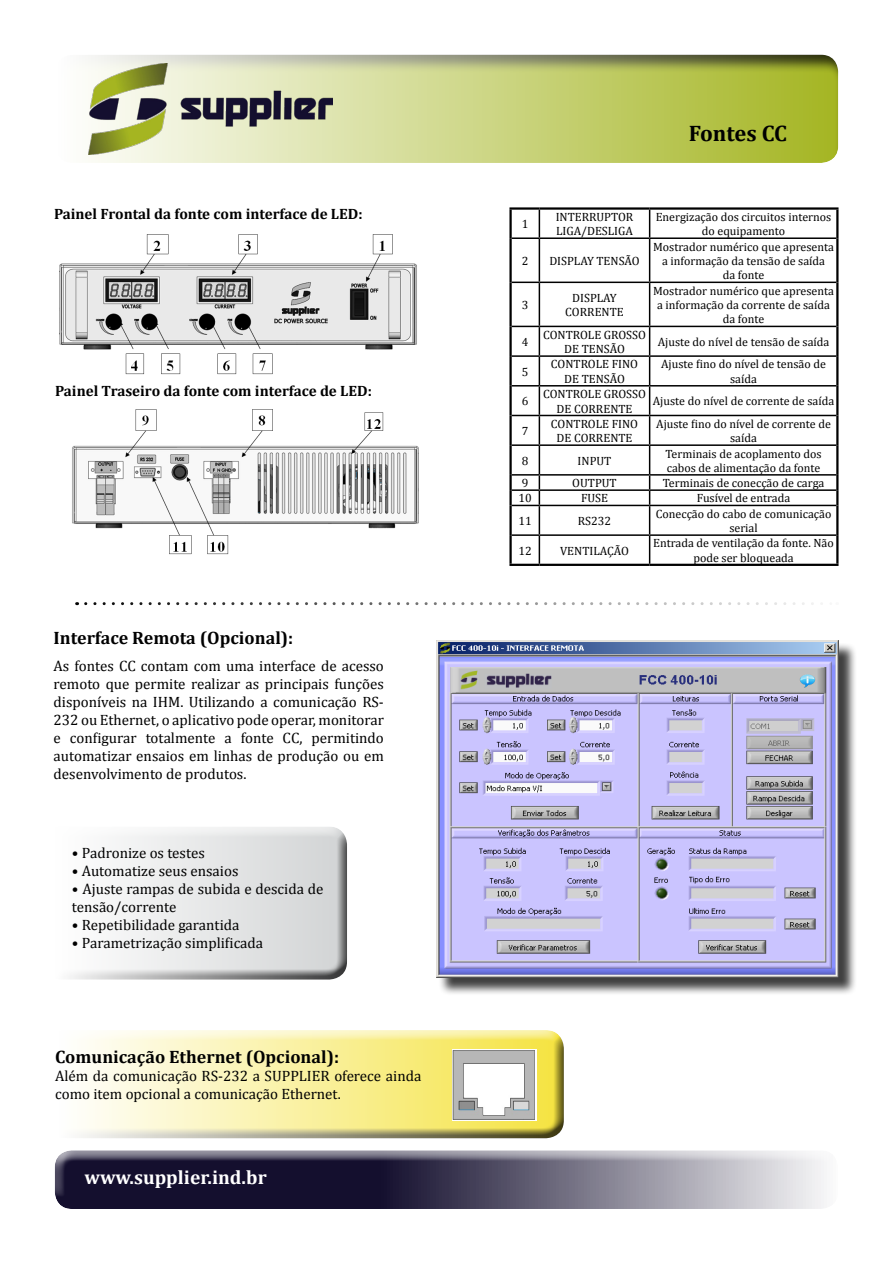
<style>
.page{position:relative;width:893px;height:1263px;background:#fff}
.page>*{position:absolute;margin:0;border:0;box-sizing:border-box;transform-origin:0 0}
.t1{font:700 22.5px "Cambria";letter-spacing:-.005em;color:#000}
.t2{font:700 19.5px "Cambria";color:#fff}
.t3{font:700 18px "Cambria";color:#000}
.t4{font:15px/18px "Cambria";color:#000}
.t5{font:700 15px "Cambria";color:#000}
.t6{font:12px/14.4px "Cambria";color:#000;text-align:center}
</style>
<div class="page">
<div style="left:41px;top:43px;width:810px;height:121px;background:#000;opacity:.75"></div>
<div style="left:49px;top:1151px;width:800px;height:59px;background:#fff;opacity:.75"></div>
<img style="left:59px;top:234px;width:358px;height:141px">
<img style="left:72px;top:409px;width:347px;height:146px">
<svg style="left:539px;top:210px;width:1px;height:27px"></svg>
<svg style="left:649px;top:210px;width:1px;height:27px"></svg>
<hr style="left:512px;top:237px;width:27px;height:2px;background:#000">
<hr style="left:539px;top:237px;width:111px;height:2px;background:#000">
<hr style="left:539px;top:239px;width:1px;height:43px;background:#000">
<hr style="left:650px;top:237px;width:186px;height:2px;background:#000">
<hr style="left:649px;top:239px;width:1px;height:43px;background:#000">
<svg style="left:512px;top:282px;width:27px;height:1px"></svg>
<hr style="left:539px;top:282px;width:111px;height:1px;background:#000">
<hr style="left:539px;top:283px;width:1px;height:43px;background:#000">
<hr style="left:650px;top:282px;width:186px;height:1px;background:#000">
<hr style="left:649px;top:283px;width:1px;height:43px;background:#000">
<hr style="left:539px;top:326px;width:111px;height:1px;background:#000">
<hr style="left:650px;top:326px;width:186px;height:1px;background:#000">
<hr style="left:539px;top:355px;width:111px;height:2px;background:#000">
<hr style="left:650px;top:355px;width:186px;height:2px;background:#000">
<hr style="left:539px;top:385px;width:111px;height:1px;background:#000">
<hr style="left:650px;top:385px;width:186px;height:1px;background:#000">
<hr style="left:539px;top:415px;width:111px;height:1px;background:#000">
<hr style="left:650px;top:415px;width:186px;height:1px;background:#000">
<hr style="left:539px;top:444px;width:111px;height:2px;background:#000">
<hr style="left:650px;top:444px;width:186px;height:2px;background:#000">
<hr style="left:539px;top:474px;width:111px;height:2px;background:#000">
<hr style="left:650px;top:474px;width:186px;height:2px;background:#000">
<hr style="left:539px;top:489px;width:111px;height:2px;background:#000">
<hr style="left:650px;top:489px;width:186px;height:2px;background:#000">
<hr style="left:539px;top:505px;width:111px;height:1px;background:#000">
<hr style="left:650px;top:505px;width:186px;height:1px;background:#000">
<hr style="left:539px;top:534px;width:111px;height:2px;background:#000">
<svg style="left:512px;top:326px;width:28px;height:238px"></svg>
<hr style="left:650px;top:534px;width:186px;height:2px;background:#000">
<svg style="left:649px;top:327px;width:1px;height:237px"></svg>
<hr style="left:509px;top:207px;width:30px;height:3px;background:#000">
<hr style="left:509px;top:210px;width:3px;height:28px;background:#000">
<hr style="left:539px;top:207px;width:111px;height:3px;background:#000">
<hr style="left:650px;top:207px;width:188px;height:3px;background:#000">
<hr style="left:836px;top:210px;width:2px;height:28px;background:#000">
<hr style="left:509px;top:238px;width:3px;height:44px;background:#000">
<hr style="left:836px;top:238px;width:2px;height:44px;background:#000">
<hr style="left:509px;top:282px;width:3px;height:44px;background:#000">
<hr style="left:836px;top:282px;width:2px;height:44px;background:#000">
<hr style="left:509px;top:326px;width:3px;height:30px;background:#000">
<hr style="left:836px;top:326px;width:2px;height:30px;background:#000">
<hr style="left:509px;top:356px;width:3px;height:30px;background:#000">
<hr style="left:836px;top:356px;width:2px;height:30px;background:#000">
<hr style="left:509px;top:386px;width:3px;height:29px;background:#000">
<hr style="left:836px;top:386px;width:2px;height:29px;background:#000">
<hr style="left:509px;top:415px;width:3px;height:30px;background:#000">
<hr style="left:836px;top:415px;width:2px;height:30px;background:#000">
<hr style="left:509px;top:445px;width:3px;height:30px;background:#000">
<hr style="left:836px;top:445px;width:2px;height:30px;background:#000">
<hr style="left:509px;top:475px;width:3px;height:15px;background:#000">
<hr style="left:509px;top:490px;width:3px;height:15px;background:#000">
<svg style="left:836px;top:475px;width:2px;height:30px"></svg>
<hr style="left:509px;top:505px;width:3px;height:30px;background:#000">
<hr style="left:836px;top:505px;width:2px;height:30px;background:#000">
<hr style="left:509px;top:535px;width:3px;height:29px;background:#000">
<hr style="left:836px;top:535px;width:2px;height:29px;background:#000">
<hr style="left:509px;top:564px;width:30px;height:2px;background:#000">
<hr style="left:539px;top:564px;width:111px;height:2px;background:#000">
<hr style="left:650px;top:564px;width:188px;height:2px;background:#000">
<svg style="left:86px;top:602px;width:737px;height:3px"></svg>
<div style="left:438px;top:643px;width:419px;height:353px;background:#000;opacity:.75"></div>
<img style="left:436px;top:641px;width:402px;height:336px">
<div style="left:47px;top:828px;width:311px;height:152px;background:#000;opacity:.75"></div>
<div style="left:50px;top:1031px;width:525px;height:107px;background:#000;opacity:.75"></div>
<img style="left:453px;top:1049px;width:83px;height:71px">
<img style="left:88px;top:63px;width:244px;height:91px">
<p class="t5" style="left:54px;top:203px;width:310px">Painel Frontal da fonte com interface de LED:</p>
<p class="t5" style="left:55px;top:380px;width:318px">Painel Traseiro da fonte com interface de LED:</p>
<h3 class="t3" style="left:54px;top:625px;width:241px">Interface Remota (Opcional):</h3>
<p class="t4" style="left:54px;top:657px;width:332px;text-align:justify">As fontes CC contam com uma interface de acesso remoto que permite realizar as principais funções disponíveis na IHM. Utilizando a comunicação RS-232 ou Ethernet, o aplicativo pode operar, monitorar e configurar totalmente a fonte CC, permitindo automatizar ensaios em linhas de produção ou em desenvolvimento de produtos.</p>
<p class="t4" style="left:72px;top:844px;width:134px">• Padronize os testes</p>
<p class="t4" style="left:72px;top:862px;width:168px">• Automatize seus ensaios</p>
<p class="t4" style="left:72px;top:880px;width:253px">• Ajuste rampas de subida e descida de tensão/corrente</p>
<p class="t4" style="left:72px;top:916px;width:169px">• Repetibilidade garantida</p>
<p class="t4" style="left:72px;top:934px;width:193px">• Parametrização simplificada</p>
<h3 class="t3" style="left:55px;top:1044px;width:285px">Comunicação Ethernet (Opcional):</h3>
<p class="t4" style="left:55px;top:1067px;width:368px">Além da comunicação RS-232 a SUPPLIER oferece ainda como item opcional a comunicação Ethernet.</p>
<h2 class="t2" style="left:84px;top:1163px;width:184px">www.supplier.ind.br</h2>
<h1 class="t1" style="left:689px;top:117px;width:100px">Fontes CC</h1>
<p class="t6" style="left:522px;top:217px;width:8px">1</p>
<p class="t6" style="left:556px;top:209px;width:79px;text-align:left">INTERRUPTOR<br>LIGA/DESLIGA</p>
<p class="t6" style="left:656px;top:209px;width:177px">Energização dos circuitos internos do equipamento</p>
<p class="t6" style="left:522px;top:254px;width:8px">2</p>
<p class="t6" style="left:549px;top:254px;width:92px">DISPLAY TENSÃO</p>
<p class="t6" style="left:653px;top:239px;width:182px">Mostrador numérico que apresenta a informação da tensão de saída<br>da fonte</p>
<p class="t6" style="left:522px;top:298px;width:8px">3</p>
<p class="t6" style="left:565px;top:290px;width:60px">DISPLAY<br>CORRENTE</p>
<p class="t6" style="left:653px;top:283px;width:182px">Mostrador numérico que apresenta a informação da corrente de saída da fonte</p>
<p class="t6" style="left:522px;top:335px;width:8px">4</p>
<p class="t6" style="left:543px;top:327px;width:104px">CONTROLE GROSSO<br>DE TENSÃO</p>
<p class="t6" style="left:658px;top:335px;width:173px">Ajuste do nível de tensão de saída</p>
<p class="t6" style="left:522px;top:364px;width:8px">5</p>
<p class="t6" style="left:551px;top:357px;width:89px">CONTROLE FINO<br>DE TENSÃO</p>
<p class="t6" style="left:661px;top:357px;width:166px">Ajuste fino do nível de tensão de saída</p>
<p class="t6" style="left:522px;top:394px;width:8px">6</p>
<p class="t6" style="left:543px;top:387px;width:104px">CONTROLE GROSSO<br>DE CORRENTE</p>
<p class="t6" style="left:653px;top:394px;width:183px">Ajuste do nível de corrente de saída</p>
<p class="t6" style="left:522px;top:424px;width:8px">7</p>
<p class="t6" style="left:551px;top:416px;width:89px">CONTROLE FINO<br>DE CORRENTE</p>
<p class="t6" style="left:656px;top:416px;width:176px">Ajuste fino do nível de corrente de saída</p>
<p class="t6" style="left:522px;top:453px;width:8px">8</p>
<p class="t6" style="left:578px;top:453px;width:35px">INPUT</p>
<p class="t6" style="left:665px;top:446px;width:158px;text-align:left">Terminais de acoplamento dos cabos de alimentação da fonte</p>
<p class="t6" style="left:522px;top:476px;width:8px">9</p>
<p class="t6" style="left:572px;top:476px;width:46px">OUTPUT</p>
<p class="t6" style="left:663px;top:476px;width:163px">Terminais de conecção de carga</p>
<p class="t6" style="left:518px;top:491px;width:15px">10</p>
<p class="t6" style="left:581px;top:491px;width:29px">FUSE</p>
<p class="t6" style="left:697px;top:491px;width:95px">Fusível de entrada</p>
<p class="t6" style="left:518px;top:514px;width:15px">11</p>
<p class="t6" style="left:578px;top:514px;width:35px">RS232</p>
<p class="t6" style="left:656px;top:506px;width:177px">Conecção do cabo de comunicação serial</p>
<p class="t6" style="left:518px;top:543px;width:15px">12</p>
<p class="t6" style="left:560px;top:543px;width:70px">VENTILAÇÃO</p>
<p class="t6" style="left:653px;top:536px;width:182px">Entrada de ventilação da fonte. Não pode ser bloqueada</p>
</div>
